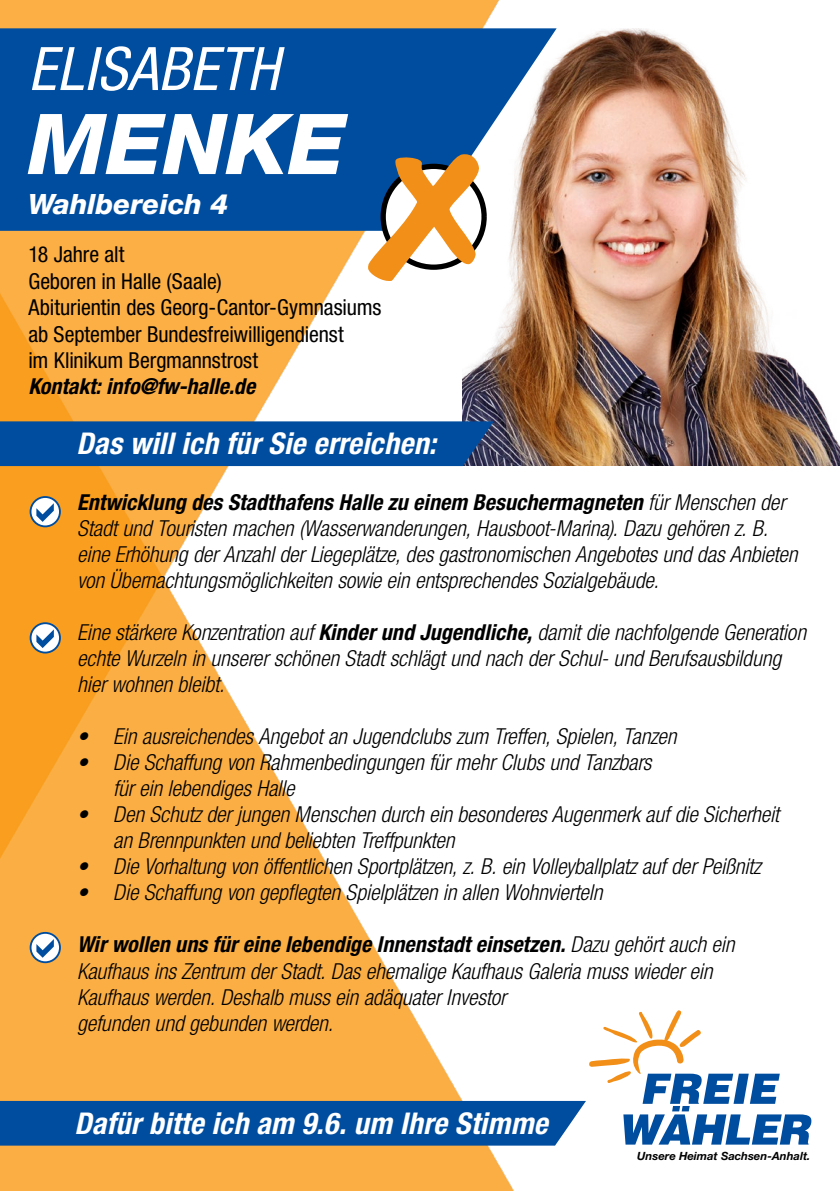
<style>
.page{position:relative;width:840px;height:1191px;background:#fff}
.page>*{position:absolute;margin:0;border:0;box-sizing:border-box;transform-origin:0 0}
.t1{font:italic 800 84px "Helvetica Neue LT Std";color:#fff}
.t2{font:italic condensed 60px "Helvetica Neue LT Std";letter-spacing:.01em;color:#fff}
.t3{font:italic 700 condensed 30px "Helvetica Neue LT Std";letter-spacing:.01em;color:#fff}
.t4{font:italic 800 28px "Helvetica Neue LT Std";color:#fff}
.t5{font:italic 300 condensed 22px/26px "Helvetica Neue LT Std";letter-spacing:-.005em;color:#000}
.t6{font:condensed 22px/26.4px "Helvetica Neue LT Std";letter-spacing:-.005em;color:#000}
.t7{font:italic 700 condensed 22px "Helvetica Neue LT Std";color:#000}
.t8{font:italic 700 11.4px "Helvetica Neue LT Std";color:#000}
.s1{font-weight:700}
</style>
<div class="page">
<img style="left:0;top:0;width:672px;height:1191px">
<img style="left:462px;top:28px;width:377px;height:437px">
<svg style="left:31px;top:497px;width:29px;height:29px"></svg>
<div style="left:30px;top:496px;width:31px;height:31px;border:2px solid #004d9f;border-radius:50%"></div>
<svg style="left:36px;top:503px;width:18px;height:19px"></svg>
<svg style="left:31px;top:623px;width:29px;height:29px"></svg>
<div style="left:30px;top:622px;width:31px;height:31px;border:2px solid #004d9f;border-radius:50%"></div>
<svg style="left:36px;top:629px;width:18px;height:19px"></svg>
<svg style="left:0;top:28px;width:556px;height:203px;background:#1659a0"></svg>
<div style="left:0;top:421px;width:493px;height:45px;background:#004d9f"></div>
<svg style="left:368px;top:154px;width:111px;height:127px"></svg>
<svg style="left:0;top:1009px;width:811px;height:136px"></svg>
<svg style="left:31px;top:933px;width:29px;height:29px"></svg>
<div style="left:30px;top:932px;width:31px;height:31px;border:2px solid #004d9f;border-radius:50%"></div>
<svg style="left:36px;top:939px;width:18px;height:18px"></svg>
<h2 class="t2" style="left:28px;top:34px;width:252px">ELISABETH</h2>
<h1 class="t1" style="left:28px;top:94px;width:319px">MENKE</h1>
<p class="t4" style="left:28px;top:187px;width:201px">Wahlbereich 4</p>
<p class="t6" style="left:28px;top:241px;width:354px">18 Jahre alt<br>Geboren in Halle (Saale)<br>Abiturientin des Georg-Cantor-Gymnasiums ab September Bundesfreiwilligendienst<br>im Klinikum Bergmannstrost</p>
<p class="t7" style="left:28px;top:373px;width:228px">Kontakt: info@fw-halle.de</p>
<h3 class="t3" style="left:77px;top:425px;width:360px">Das will ich für Sie erreichen:</h3>
<p class="t5" style="left:77px;top:490px;width:721px"><span class="s1">Entwicklung des Stadthafens Halle zu einem Besuchermagneten</span> für Menschen der Stadt und Touristen machen (Wasserwanderungen, Hausboot-Marina). Dazu gehören z. B. eine Erhöhung der Anzahl der Liegeplätze, des gastronomischen Angebotes und das Anbieten von Übernachtungsmöglichkeiten sowie ein entsprechendes Sozialgebäude.</p>
<p class="t5" style="left:77px;top:620px;width:730px">Eine stärkere Konzentration auf <span class="s1">Kinder und Jugendliche,</span> damit die nachfolgende Generation echte Wurzeln in unserer schönen Stadt schlägt und nach der Schul- und Berufsausbildung hier wohnen bleibt.</p>
<p class="t5" style="left:77px;top:724px;width:600px">• Ein ausreichendes Angebot an Jugendclubs zum Treffen, Spielen, Tanzen</p>
<p class="t5" style="left:113px;top:750px;width:539px;text-indent:-36px">• Die Schaffung von Rahmenbedingungen für mehr Clubs und Tanzbars für ein lebendiges Halle</p>
<p class="t5" style="left:113px;top:802px;width:667px;text-indent:-36px">• Den Schutz der jungen Menschen durch ein besonderes Augenmerk auf die Sicherheit an Brennpunkten und beliebten Treffpunkten</p>
<p class="t5" style="left:77px;top:854px;width:684px">• Die Vorhaltung von öffentlichen Sportplätzen, z. B. ein Volleyballplatz auf der Peißnitz</p>
<p class="t5" style="left:77px;top:880px;width:526px">• Die Schaffung von gepflegten Spielplätzen in allen Wohnvierteln</p>
<p class="t5" style="left:77px;top:932px;width:658px"><span class="s1">Wir wollen uns für eine lebendige Innenstadt einsetzen.</span> Dazu gehört auch ein Kaufhaus ins Zentrum der Stadt. Das ehemalige Kaufhaus Galeria muss wieder ein Kaufhaus werden. Deshalb muss ein adäquater Investor<br>gefunden und gebunden werden.</p>
<h3 class="t3" style="left:75px;top:1104px;width:474px">Dafür bitte ich am 9.6. um Ihre Stimme</h3>
<p class="t8" style="left:637px;top:1149px;width:174px">Unsere Heimat Sachsen-Anhalt.</p>
</div>
